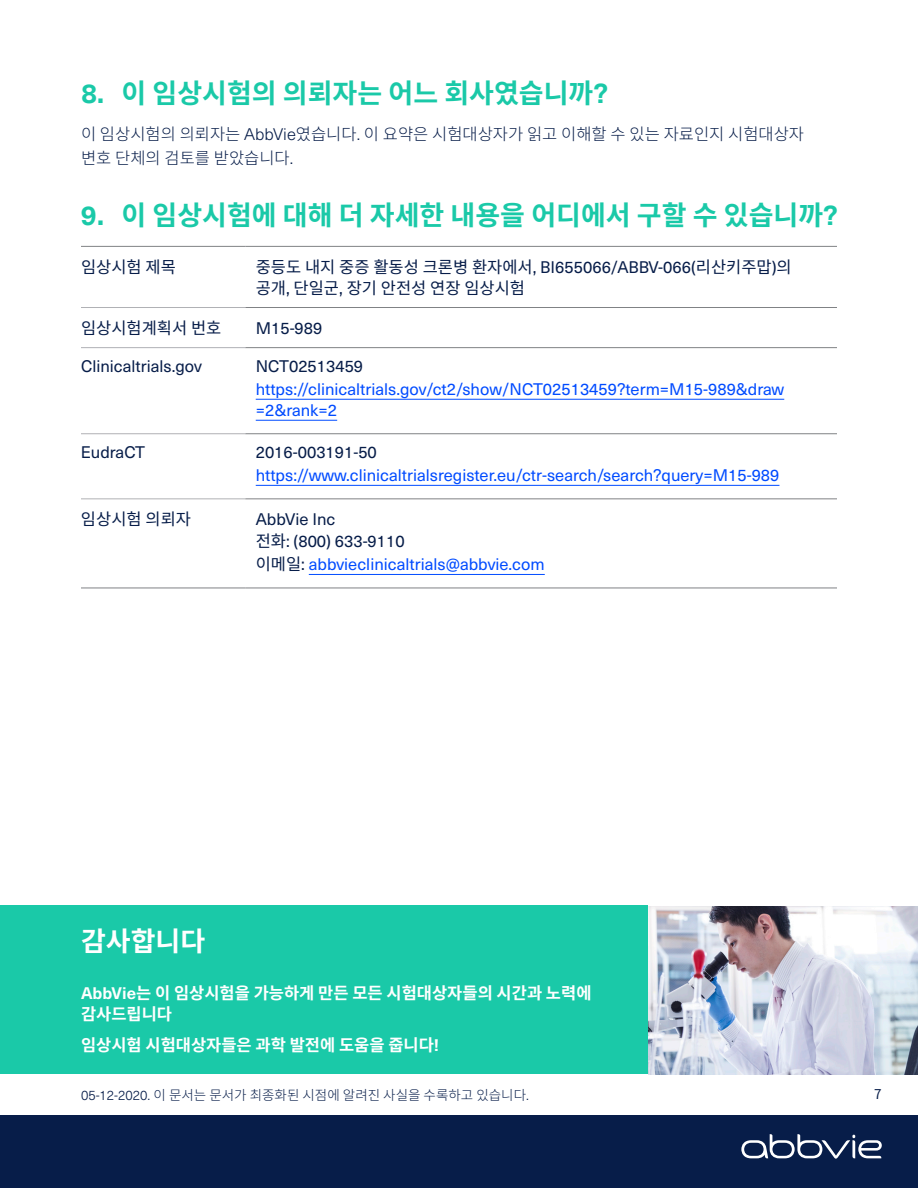
<style>
.page{position:relative;width:918px;height:1188px;background:#fff}
.page>*{position:absolute;margin:0;border:0;box-sizing:border-box;transform-origin:0 0}
.t1{font:700 27px "Noto Sans CJ Kkr";color:#1ac9a8}
.t2{font:700 27px "Noto Sans CJ Kkr";color:#fff}
.t3{font:16.5px/22.5px "Neue Haas Unica Pro";color:#004bff}
.t4{font:16.5px/21px "Noto Sans CJ Kkr";color:#071d49}
.t5{font:700 16.5px/21px "Noto Sans CJ Kkr";color:#fff}
.t6{font:300 16.5px/24px "Noto Sans CJ Kkr";color:#071d49}
.t7{font:16.5px "Neue Haas Unica Pro";color:#071d49}
.t8{font:300 13.5px "Noto Sans CJ Kkr";color:#071d49}
.t9{font:13.5px "Noto Sans CJ Kkr";color:#071d49}
.s1{font-family:"Neue Haas Unica Pro"}
.s2{color:#071d49}
.s3{font-family:"Noto Sans CJ Kkr";color:#071d49}
</style>
<div class="page">
<img style="left:648px;top:906px;width:270px;height:168px">
<div style="left:0;top:1115px;width:918px;height:73px;background:#071d49"></div>
<div style="left:0;top:906px;width:648px;height:168px;background:#1ac9a8"></div>
<hr style="left:245px;top:246px;width:592px;height:1px;background:#808285">
<hr style="left:245px;top:307px;width:592px;height:1px;background:#808285">
<hr style="left:245px;top:347px;width:592px;height:1px;background:#808285">
<hr style="left:245px;top:433px;width:592px;height:1px;background:#808285">
<hr style="left:245px;top:498px;width:592px;height:1px;background:#808285">
<hr style="left:245px;top:588px;width:592px;height:1px;background:#808285">
<hr style="left:81px;top:246px;width:164px;height:1px;background:#808285">
<hr style="left:81px;top:588px;width:164px;height:1px;background:#808285">
<hr style="left:81px;top:307px;width:164px;height:1px;background:#b0b1b5">
<hr style="left:81px;top:347px;width:164px;height:1px;background:#b0b1b5">
<hr style="left:81px;top:433px;width:164px;height:1px;background:#b0b1b5">
<hr style="left:81px;top:498px;width:164px;height:1px;background:#b0b1b5">
<hr style="left:256px;top:399px;width:528px;height:1px;background:#004bff">
<hr style="left:256px;top:420px;width:81px;height:1px;background:#004bff">
<hr style="left:256px;top:485px;width:523px;height:1px;background:#004bff">
<hr style="left:309px;top:574px;width:236px;height:1px;background:#004bff">
<svg style="left:741px;top:1134px;width:141px;height:25px"></svg>
<h1 class="t1" style="left:81px;top:77px;width:529px"><span class="s1">8.</span> 이 임상시험의 의뢰자는 어느 회사였습니까<span class="s1">?</span></h1>
<p class="t6" style="left:81px;top:122px;width:725px">이 임상시험의 의뢰자는 <span class="s1">AbbVie</span>였습니다<span class="s1">.</span> 이 요약은 시험대상자가 읽고 이해할 수 있는 자료인지 시험대상자 변호 단체의 검토를 받았습니다<span class="s1">.</span></p>
<h1 class="t1" style="left:81px;top:200px;width:758px"><span class="s1">9.</span> 이 임상시험에 대해 더 자세한 내용을 어디에서 구할 수 있습니까<span class="s1">?</span></h1>
<p class="t4" style="left:81px;top:257px;width:96px">임상시험 제목</p>
<p class="t4" style="left:256px;top:257px;width:538px">중등도 내지 중증 활동성 크론병 환자에서<span class="s1">, BI655066/ABBV-066(</span>리산키주맙<span class="s1">)</span>의 공개<span class="s1">,</span> 단일군<span class="s1">,</span> 장기 안전성 연장 임상시험</p>
<p class="t4" style="left:81px;top:318px;width:142px">임상시험계획서 번호</p>
<p class="t7" style="left:256px;top:318px;width:68px">M15-989</p>
<p class="t7" style="left:81px;top:357px;width:122px">Clinicaltrials.gov</p>
<p class="t7" style="left:256px;top:357px;width:109px">NCT02513459</p>
<p class="t3" style="left:256px;top:379px;width:530px;line-height:21px">https://clinicaltrials.gov/ct2/show/NCT02513459?term=M15-989&amp;draw =2&amp;rank=2</p>
<p class="t7" style="left:81px;top:443px;width:66px">EudraCT</p>
<p class="t7" style="left:256px;top:443px;width:123px">2016-003191-50</p>
<p class="t3" style="left:256px;top:464px;width:525px">https://www.clinicaltrialsregister.eu/ctr-search/search?query=M15-989</p>
<p class="t4" style="left:81px;top:509px;width:112px">임상시험 의뢰자</p>
<p class="t3" style="left:256px;top:508px;width:291px"><span class="s2">AbbVie Inc<br></span><span class="s3">전화</span><span class="s2">: (800) 633-9110<br></span><span class="s3">이메일</span><span class="s2">:</span> abbvieclinicaltrials@abbvie.com</p>
<h1 class="t2" style="left:81px;top:926px;width:126px">감사합니다</h1>
<p class="t5" style="left:81px;top:983px;width:512px"><span class="s1">AbbVie</span>는 이 임상시험을 가능하게 만든 모든 시험대상자들의 시간과 노력에 감사드립니다</p>
<p class="t5" style="left:81px;top:1035px;width:360px">임상시험 시험대상자들은 과학 발전에 도움을 줍니다<span class="s1">!</span></p>
<p class="t8" style="left:81px;top:1087px;width:449px"><span class="s1">05-12-2020.</span> 이 문서는 문서가 최종화된 시점에 알려진 사실을 수록하고 있습니다<span class="s1">.</span></p>
<p class="t9" style="left:874px;top:1087px;width:9px">7</p>
</div>
